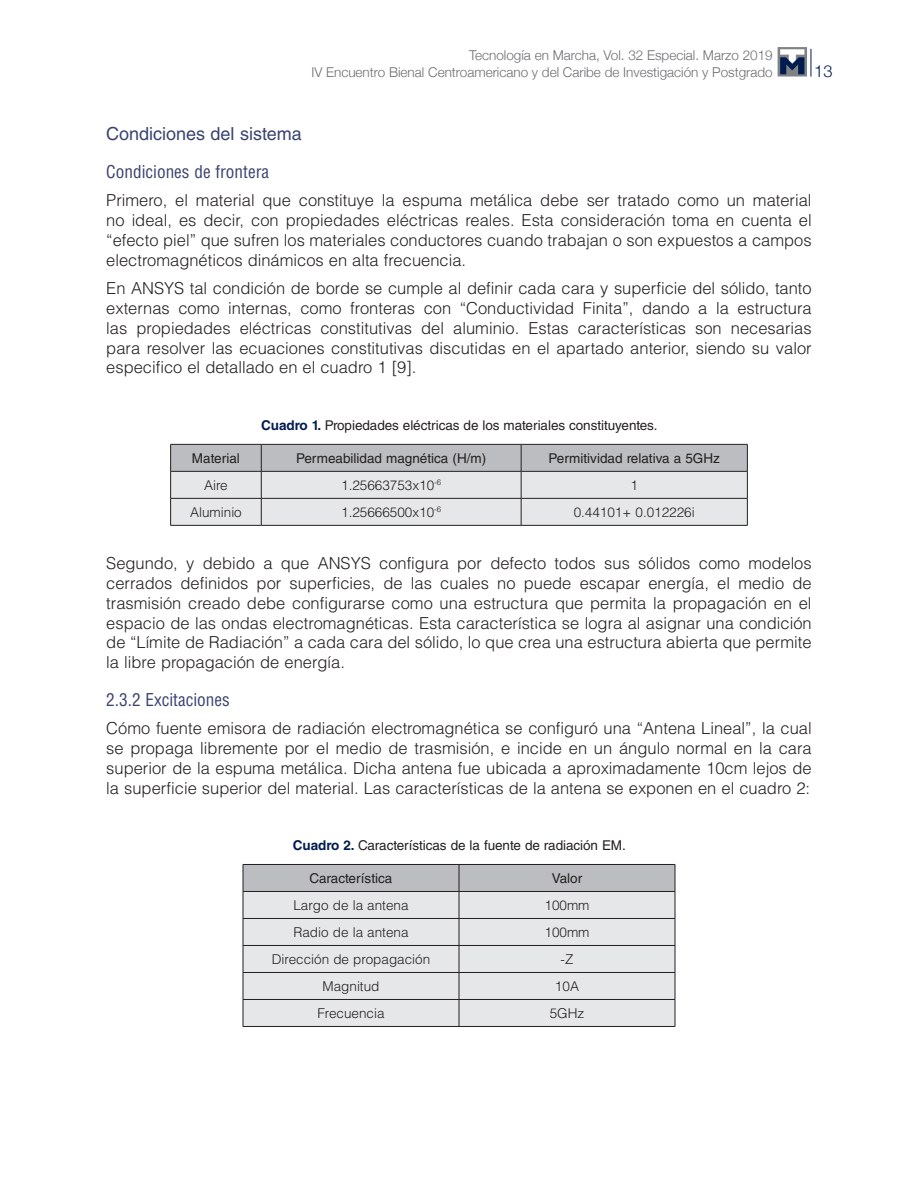
<style>
.page{position:relative;width:918px;height:1188px;background:#fff}
.page>*{position:absolute;margin:0;border:0;box-sizing:border-box;transform-origin:0 0}
._8subtitulo2{font:18px "Helvetica LT Std";color:#3a436f}
._8subtitulo3{font:condensed 17.25px "Helvetica LT Std";color:#3a436f}
._6texto{font:300 16.5px/19.8px "Helvetica LT Std";color:#231f20;text-align:justify}
.t1{font:300 16.5px "Helvetica Neue";color:#001c4e}
.textocuadros{font:300 13.5px "Helvetica LT Std";color:#231f20}
.t2{font:300 13.5px/16.2px "Helvetica Neue";color:#6c6d70;text-align:right}
._9tituloscuadros1{font:13.5px "Helvetica LT Std";letter-spacing:-.005em;color:#231f20}
.Titulos_cuadros_supe{font:13.5px "Helvetica LT Std";color:#231f20}
.s1{font-weight:700;color:#001c4e}
</style>
<div class="page">
<svg style="left:811px;top:49px;width:1px;height:28px"></svg>
<svg style="left:778px;top:47px;width:29px;height:30px"></svg>
<svg style="left:780px;top:49px;width:24px;height:25px"></svg>
<hr style="left:170px;top:525px;width:91px;height:1px;background:#231f20">
<hr style="left:261px;top:525px;width:260px;height:1px;background:#231f20">
<hr style="left:521px;top:525px;width:227px;height:1px;background:#231f20">
<svg style="left:170px;top:444px;width:578px;height:81px;background:#d0d1d3"></svg>
<hr style="left:170px;top:471px;width:91px;height:1px;background:#231f20">
<hr style="left:243px;top:1026px;width:216px;height:1px;background:#231f20">
<hr style="left:459px;top:1026px;width:216px;height:1px;background:#231f20">
<svg style="left:243px;top:864px;width:433px;height:162px;background:#d8d8da"></svg>
<hr style="left:243px;top:891px;width:216px;height:1px;background:#231f20">
<hr style="left:459px;top:891px;width:216px;height:1px;background:#231f20">
<p class="t2" style="left:311px;top:46px;width:463px">Tecnología en Marcha, Vol. 32 Especial. Marzo 2019<br>IV Encuentro Bienal Centroamericano y del Caribe de Investigación y Postgrado</p>
<p class="t1" style="left:814px;top:57px;width:20px">13</p>
<p class="_8subtitulo2" style="left:106px;top:124px;width:197px">Condiciones del sistema</p>
<p class="_8subtitulo3" style="left:106px;top:161px;width:164px">Condiciones de frontera</p>
<p class="_6texto" style="left:106px;top:191px;width:707px">Primero, el material que constituye la espuma metálica debe ser tratado como un material no ideal, es decir, con propiedades eléctricas reales. Esta consideración toma en cuenta el “efecto piel” que sufren los materiales conductores cuando trabajan o son expuestos a campos electromagnéticos dinámicos en alta frecuencia.</p>
<p class="_6texto" style="left:106px;top:278px;width:707px">En ANSYS tal condición de borde se cumple al definir cada cara y superficie del sólido, tanto externas como internas, como fronteras con “Conductividad Finita”, dando a la estructura las propiedades eléctricas constitutivas del aluminio. Estas características son necesarias para resolver las ecuaciones constitutivas discutidas en el apartado anterior, siendo su valor especifico el detallado en el cuadro 1 [9].</p>
<p class="_9tituloscuadros1" style="left:261px;top:417px;width:398px"><span class="s1">Cuadro 1.</span> Propiedades eléctricas de los materiales constituyentes.</p>
<p class="Titulos_cuadros_supe" style="left:192px;top:450px;width:49px">Material</p>
<p class="Titulos_cuadros_supe" style="left:296px;top:450px;width:192px">Permeabilidad magnética (H/m)</p>
<p class="Titulos_cuadros_supe" style="left:549px;top:450px;width:173px">Permitividad relativa a 5GHz</p>
<p class="textocuadros" style="left:204px;top:476px;width:25px">Aire</p>
<p class="textocuadros" style="left:341px;top:476px;width:102px">1.25663753x10<sup>-6</sup></p>
<p class="textocuadros" style="left:631px;top:476px;width:9px">1</p>
<p class="textocuadros" style="left:190px;top:503px;width:53px">Aluminio</p>
<p class="textocuadros" style="left:341px;top:503px;width:102px">1.25666500x10<sup>-6</sup></p>
<p class="textocuadros" style="left:574px;top:503px;width:123px">0.44101+ 0.012226i</p>
<p class="_6texto" style="left:106px;top:553px;width:707px">Segundo, y debido a que ANSYS configura por defecto todos sus sólidos como modelos cerrados definidos por superficies, de las cuales no puede escapar energía, el medio de trasmisión creado debe configurarse como una estructura que permita la propagación en el espacio de las ondas electromagnéticas. Esta característica se logra al asignar una condición de “Límite de Radiación” a cada cara del sólido, lo que crea una estructura abierta que permite la libre propagación de energía.</p>
<p class="_8subtitulo3" style="left:106px;top:689px;width:125px">2.3.2 Excitaciones</p>
<p class="_6texto" style="left:106px;top:718px;width:707px">Cómo fuente emisora de radiación electromagnética se configuró una “Antena Lineal”, la cual se propaga libremente por el medio de trasmisión, e incide en un ángulo normal en la cara superior de la espuma metálica. Dicha antena fue ubicada a aproximadamente 10cm lejos de la superficie superior del material. Las características de la antena se exponen en el cuadro 2:</p>
<p class="_9tituloscuadros1" style="left:293px;top:837px;width:334px"><span class="s1">Cuadro 2.</span> Características de la fuente de radiación EM.</p>
<p class="Titulos_cuadros_supe" style="left:310px;top:870px;width:84px">Característica</p>
<p class="Titulos_cuadros_supe" style="left:552px;top:870px;width:32px">Valor</p>
<p class="textocuadros" style="left:293px;top:897px;width:117px">Largo de la antena</p>
<p class="textocuadros" style="left:544px;top:897px;width:47px">100mm</p>
<p class="textocuadros" style="left:293px;top:924px;width:117px">Radio de la antena</p>
<p class="textocuadros" style="left:544px;top:924px;width:47px">100mm</p>
<p class="textocuadros" style="left:272px;top:951px;width:160px">Dirección de propagación</p>
<p class="textocuadros" style="left:561px;top:951px;width:14px">-Z</p>
<p class="textocuadros" style="left:322px;top:978px;width:59px">Magnitud</p>
<p class="textocuadros" style="left:555px;top:978px;width:26px">10A</p>
<p class="textocuadros" style="left:317px;top:1005px;width:69px">Frecuencia</p>
<p class="textocuadros" style="left:550px;top:1005px;width:36px">5GHz</p>
</div>
